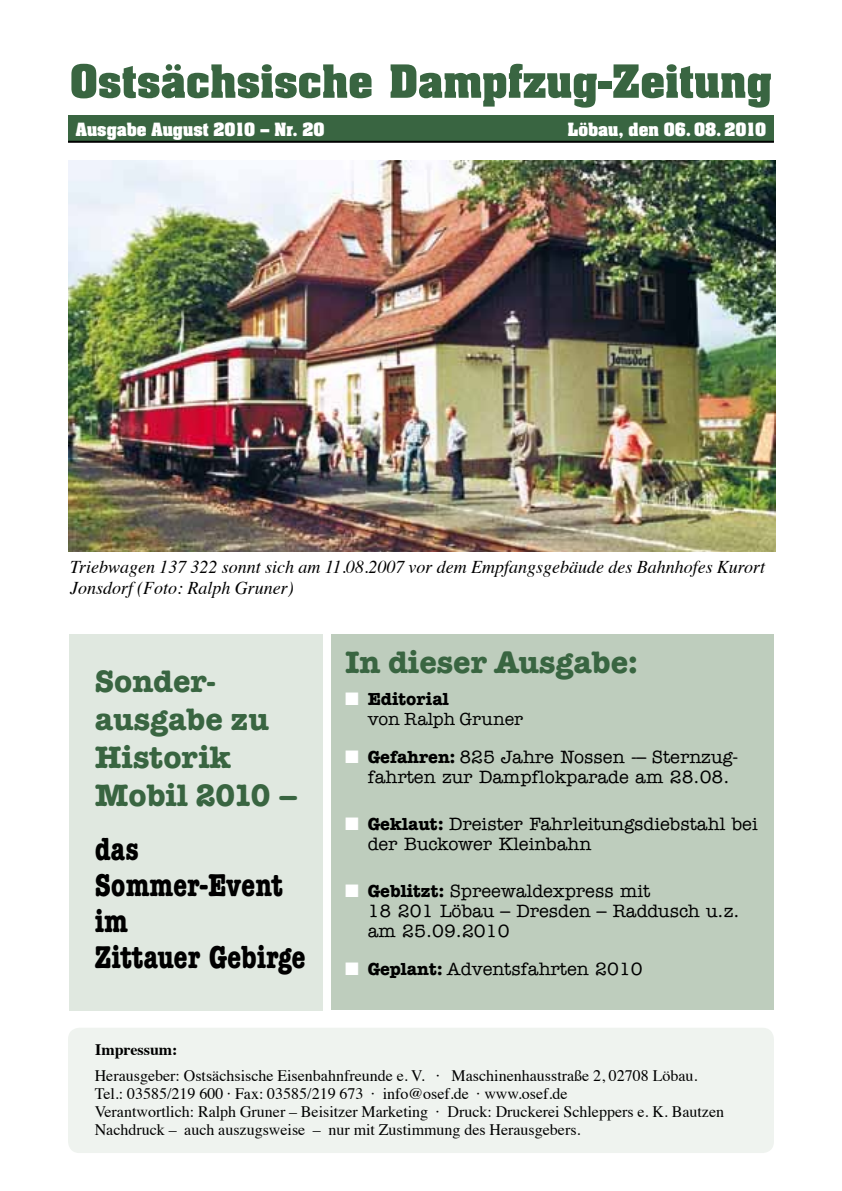
<style>
.page{position:relative;width:842px;height:1191px;background:#fff}
.page>*{position:absolute;margin:0;border:0;box-sizing:border-box;transform-origin:0 0}
.t1{font:700 50px "Aachen D";letter-spacing:.005em;color:#396541}
.t2{font:700 32px/38px "American Typewriter Itc D";color:#396541}
.t3{font:700 condensed 32px/36px "American Typewriter";color:#000}
.t4{font:700 20px "Aachen D";color:#fff}
.t5{font:500 18px/20px "American Typewriter";color:#000}
.t6{font:italic 18px/21.6px "Times";color:#000}
.t7{font:500 18px/20px "American Typewriter Itc D";color:#000}
.t8{font:16px/18px "Times";color:#000}
.t9{font:700 16px "Times";color:#000}
.s1{color:#fff}
.s2{font-weight:700}
.s3{font-family:"American Typewriter Itc D";font-weight:700}
</style>
<div class="page">
<div style="left:68px;top:115px;width:706px;height:27px;background:#396541"></div>
<hr style="left:68px;top:141px;width:706px;height:2px;background:#000">
<div style="left:332px;top:634px;width:442px;height:375px;background:#becdbd"></div>
<div style="left:68px;top:1027px;width:706px;height:126px;background:#eff3ef;border-radius:11px"></div>
<img style="left:69px;top:161px;width:706px;height:390px">
<div style="left:69px;top:634px;width:254px;height:377px;background:#e0e8e0"></div>
<h1 class="t1" style="left:70px;top:52px;width:703px">Ostsächsische Dampfzug-Zeitung</h1>
<p class="t4" style="left:76px;top:117px;width:250px">Ausgabe August 2010 – Nr. 20</p>
<p class="t4" style="left:568px;top:117px;width:200px">Löbau, den 06. 08. 2010</p>
<p class="t6" style="left:70px;top:554px;width:697px">Triebwagen 137 322 sonnt sich am 11.08.2007 vor dem Empfangsgebäude des Bahnhofes Kurort<br>Jonsdorf (Foto: Ralph Gruner)</p>
<h2 class="t2" style="left:95px;top:662px;width:205px">Sonder&shy;ausgabe zu<br>Historik<br>Mobil 2010 –</h2>
<h2 class="t3" style="left:95px;top:830px;width:212px">das<br>Sommer-Event im<br>Zittauer Gebirge</h2>
<h2 class="t2" style="left:345px;top:644px;width:294px">In dieser Ausgabe:</h2>
<p class="t7" style="left:368px;top:689px;width:157px;text-indent:-23px"><span class="s1">■</span> <span class="s2">Editorial<br></span>von Ralph Gruner</p>
<p class="t5" style="left:368px;top:747px;width:372px;text-indent:-23px"><span class="s1">■</span> <span class="s3">Gefahren:</span> 825 Jahre Nossen -– Sternzug&shy;fahrten zur Dampflokparade am 28.08.</p>
<p class="t5" style="left:368px;top:814px;width:392px;text-indent:-23px"><span class="s1">■</span> <span class="s3">Geklaut:</span> Dreister Fahrleitungsdiebstahl bei der Buckower Kleinbahn</p>
<p class="t5" style="left:368px;top:881px;width:373px;text-indent:-23px"><span class="s1">■</span> <span class="s3">Geblitzt:</span> Spreewaldexpress mit<br>18 201 Löbau – Dresden – Raddusch u.z. am 25.09.2010</p>
<p class="t5" style="left:345px;top:959px;width:299px"><span class="s1">■</span> <span class="s3">Geplant:</span> Adventsfahrten 2010</p>
<p class="t9" style="left:95px;top:1034px;width:84px">Impressum:</p>
<p class="t8" style="left:95px;top:1065px;width:631px">Herausgeber: Ostsächsische Eisenbahnfreunde e. V. · Maschinenhausstraße 2, 02708 Löbau.<br>Tel.: 03585/219 600 · Fax: 03585/219 673 · info@osef.de · www.osef.de<br>Verantwortlich: Ralph Gruner – Beisitzer Marketing · Druck: Druckerei Schleppers e. K. Bautzen Nachdruck – auch auszugsweise – nur mit Zustimmung des Herausgebers.</p>
</div>
